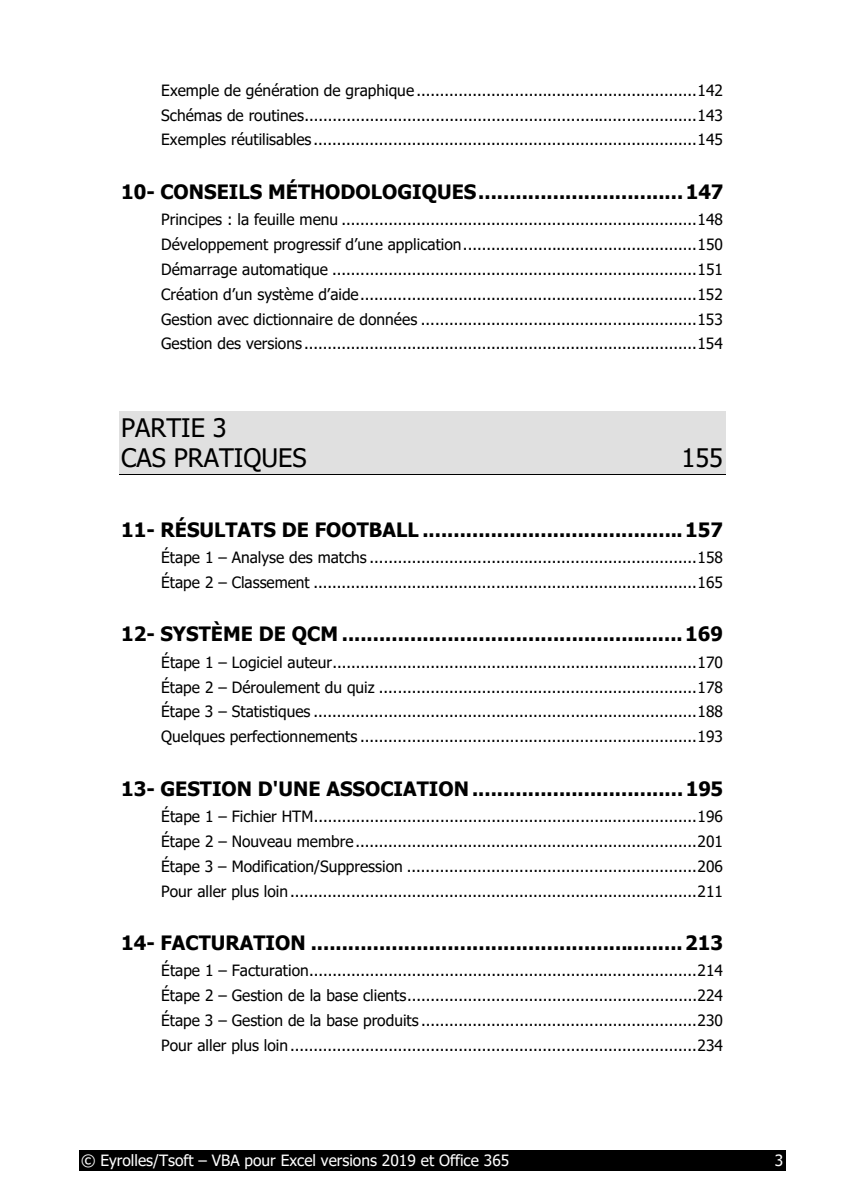
<style>
.page{position:relative;width:844px;height:1191px;background:#fff}
.page>*{position:absolute;margin:0;border:0;box-sizing:border-box;transform-origin:0 0}
.t1{font:25.38px/30.6px "Tahoma";color:#000}
.t2{font:700 19.78px "Tahoma";color:#000}
.t3{font:15.58px/24.8px "Tahoma";color:#000;text-align:justify}
.t4{font:15.58px "Tahoma";color:#fff}
</style>
<div class="page">
<div style="left:79px;top:1150px;width:706px;height:20px;background:#000"></div>
<div style="left:119px;top:411px;width:605px;height:31px;background:#e0e0e0"></div>
<div style="left:119px;top:442px;width:605px;height:32px;background:#e0e0e0"></div>
<hr style="left:119px;top:474px;width:605px;height:1px;background:#000">
<p class="t3" style="left:161px;top:78px;width:563px">Exemple de génération de graphique ............................................................ 142<br>Schémas de routines .................................................................................... 143<br>Exemples réutilisables .................................................................................. 145</p>
<p class="t2" style="left:121px;top:178px;width:603px">10- CONSEILS MÉTHODOLOGIQUES ................................. 147</p>
<p class="t3" style="left:161px;top:208px;width:563px">Principes : la feuille menu ............................................................................ 148<br>Développement progressif d’une application .................................................. 150<br>Démarrage automatique .............................................................................. 151<br>Création d’un système d’aide ........................................................................ 152<br>Gestion avec dictionnaire de données ........................................................... 153<br>Gestion des versions .................................................................................... 154</p>
<h1 class="t1" style="left:121px;top:413px;width:187px">PARTIE 3<br>CAS PRATIQUES</h1>
<h1 class="t1" style="left:681px;top:444px;width:43px">155</h1>
<p class="t2" style="left:121px;top:516px;width:603px">11- RÉSULTATS DE FOOTBALL .......................................... 157</p>
<p class="t3" style="left:161px;top:546px;width:563px">Étape 1 – Analyse des matchs ...................................................................... 158<br>Étape 2 – Classement .................................................................................. 165</p>
<p class="t2" style="left:121px;top:620px;width:603px">12- SYSTÈME DE QCM ....................................................... 169</p>
<p class="t3" style="left:161px;top:650px;width:563px">Étape 1 – Logiciel auteur .............................................................................. 170<br>Étape 2 – Déroulement du quiz .................................................................... 178<br>Étape 3 – Statistiques .................................................................................. 188<br>Quelques perfectionnements ........................................................................ 193</p>
<p class="t2" style="left:121px;top:774px;width:603px">13- GESTION D'UNE ASSOCIATION .................................. 195</p>
<p class="t3" style="left:161px;top:804px;width:563px">Étape 1 – Fichier HTM .................................................................................. 196<br>Étape 2 – Nouveau membre ......................................................................... 201<br>Étape 3 – Modification/Suppression .............................................................. 206<br>Pour aller plus loin ....................................................................................... 211</p>
<p class="t2" style="left:121px;top:928px;width:603px">14- FACTURATION ............................................................ 213</p>
<p class="t3" style="left:161px;top:958px;width:563px">Étape 1 – Facturation ................................................................................... 214<br>Étape 2 – Gestion de la base clients .............................................................. 224<br>Étape 3 – Gestion de la base produits ........................................................... 230<br>Pour aller plus loin ....................................................................................... 234</p>
<p class="t4" style="left:81px;top:1149px;width:429px">© Eyrolles/Tsoft – VBA pour Excel versions 2019 et Office 365</p>
<p class="t4" style="left:774px;top:1149px;width:10px">3</p>
</div>
